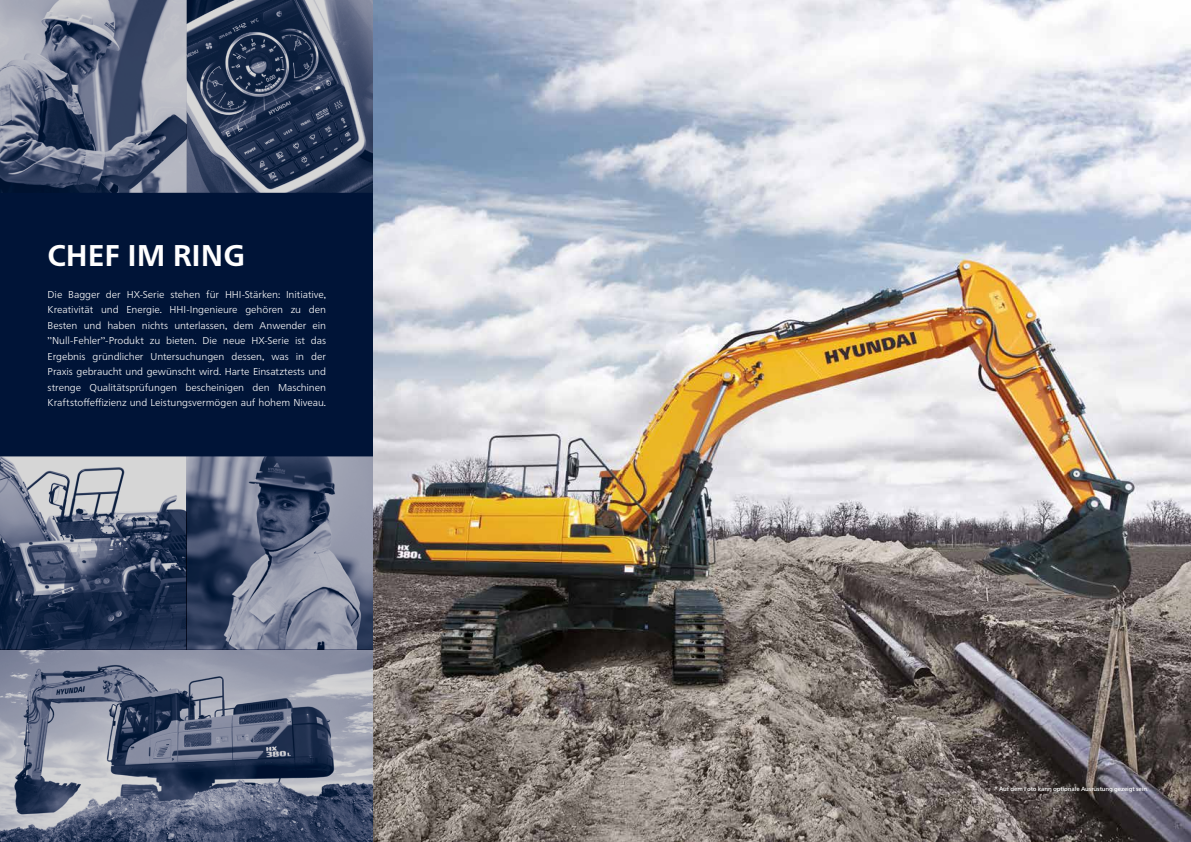
<style>
.page{position:relative;width:1191px;height:842px;background:#fff}
.page>*{position:absolute;margin:0;border:0;box-sizing:border-box;transform-origin:0 0}
.t1{font:700 30px "Frutiger Neue LTW1 G";color:#fff}
.t2{font:300 10px/15.5px "Frutiger Neue LTW1 G";letter-spacing:-.005em;color:#fff;text-align:justify}
.t3{font:500 6px "Frutiger Neue LTW1 G";letter-spacing:-.015em;color:#fff}
.s1{font-family:"Gill Sans Std";font-weight:400}
</style>
<div class="page">
<img style="left:0;top:649px;width:373px;height:193px">
<img style="left:0;top:0;width:187px;height:193px">
<img style="left:0;top:456px;width:187px;height:193px">
<svg style="left:187px;top:456px;width:186px;height:193px;background:#676f87"></svg>
<svg style="left:187px;top:0;width:186px;height:193px;background:#414e68"></svg>
<div style="left:0;top:193px;width:373px;height:263px;background:#001437"></div>
<img style="left:373px;top:0;width:818px;height:842px">
<h1 class="t1" style="left:48px;top:233px;width:199px">CHEF IM RING</h1>
<p class="t2" style="left:48px;top:286px;width:280px">Die Bagger der HX-Serie stehen für HHI-Stärken<span class="s1">:</span> Initiative<span class="s1">, </span>Kreativität und Energie<span class="s1">.</span> HHI-Ingenieure gehören zu den Besten und haben nichts unterlassen<span class="s1">,</span> dem Anwender ein <span class="s1">’’</span>Null-Fehler<span class="s1">’’</span>-Produkt zu bieten<span class="s1">.</span> Die neue HX-Serie ist das Ergebnis gründlicher Untersuchungen dessen<span class="s1">,</span> was in der Praxis gebraucht und gewünscht wird<span class="s1">.</span> Harte Einsatztests und strenge Qualitätsprüfungen bescheinigen den Maschinen Kraftstoffeffizienz und Leistungsvermögen auf hohem Niveau<span class="s1">.</span></p>
<p class="t3" style="left:994px;top:785px;width:155px">* Auf dem Foto kann optionale Ausrüstung gezeigt sein<span class="s1">.</span></p>
</div>
